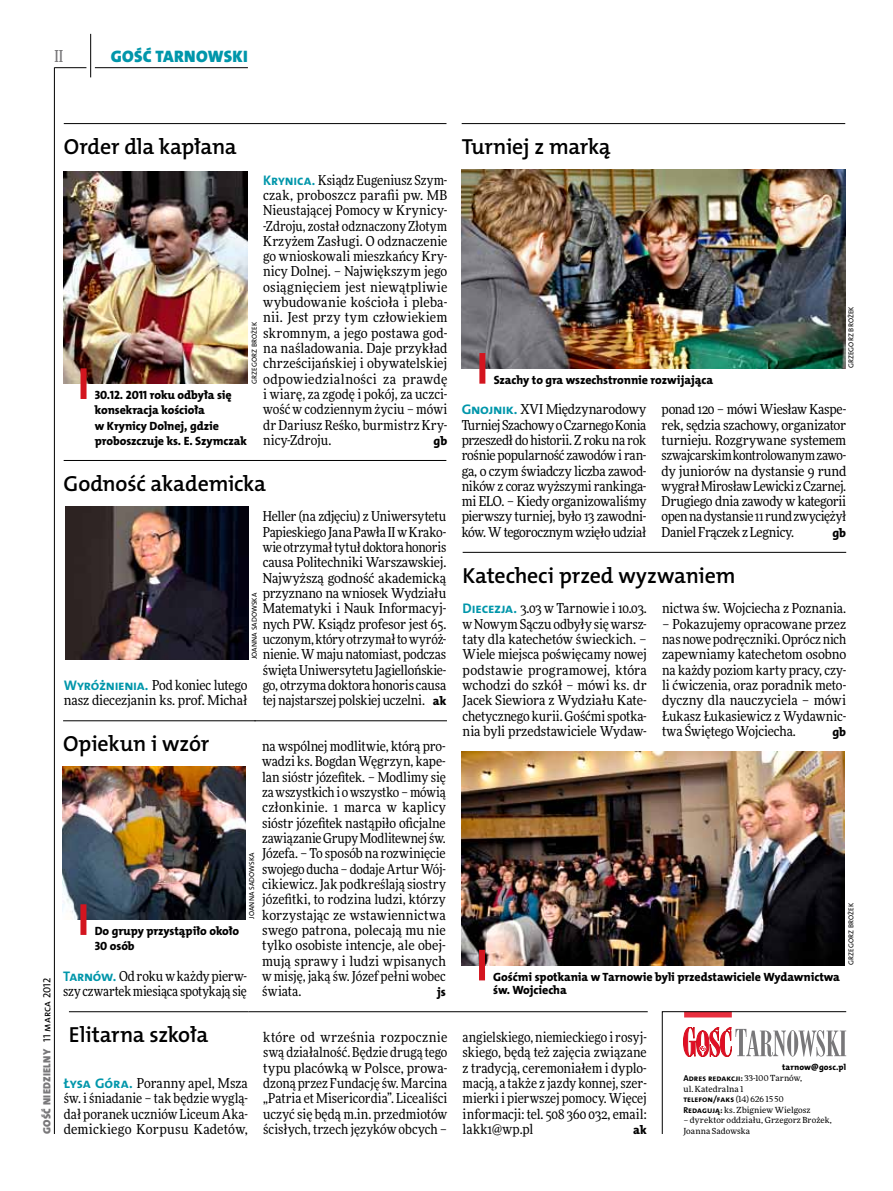
<style>
.page{position:relative;width:893px;height:1191px;background:#fff}
.page>*{position:absolute;margin:0;border:0;box-sizing:border-box;transform-origin:0 0}
.t1{font:21.9px "The Mix HP6 Se Bld";letter-spacing:-.01em;color:#000}
.t2{font:16.65px "The Mix HP9 Blk";letter-spacing:.02em;color:#0096aa}
.t3{font:500 16.5px "Freeday Narrow";color:#787779;scale:.9 1}
.t4{font:13.65px/15.3px "Freeday Narrow News";letter-spacing:-.005em;color:#000;text-align:justify}
.t5{font:12.3px "The Mix HP8 Ex Bld";color:#000}
.t6{font:12px/15.3px "The Mix HP8 Ex Bld";letter-spacing:-.005em;color:#000}
.t7{font:10.5px "The Mix HP9 Blk";letter-spacing:.025em;color:#787779}
.t8{font:8.55px "The Mix HP7 Bld";letter-spacing:.005em;color:#000}
.t9{font:8.55px "The Mix HP8 Ex Bld";letter-spacing:.015em;color:#000}
.t10{font:8.4px/10.5px "Freeday News";letter-spacing:.01em;color:#000}
.t11{font:7.2px "The Mix HP5 Plain";letter-spacing:.015em;color:#000}
.s1{font-family:"The Mix HP5 Plain";color:#000}
.s2{font-family:"The Mix HP7 Bld";font-size:13.95px;color:#0096aa}
.s3{font-family:"The Mix HP8 Ex Bld";font-size:12.3px}
.s4{font-family:"Freeday News";font-size:8.4px}
.s5{font-family:"The Mix HP7 Bld";font-size:8.55px}
</style>
<div class="page">
<hr style="left:54px;top:67px;width:1px;height:1067px;background:#000">
<hr style="left:90px;top:34px;width:1px;height:43px;background:#000">
<hr style="left:54px;top:67px;width:32px;height:1px;background:#000">
<hr style="left:95px;top:67px;width:153px;height:1px;background:#000">
<svg style="left:662px;top:1011px;width:185px;height:123px"></svg>
<hr style="left:64px;top:123px;width:382px;height:1px;background:#000">
<hr style="left:462px;top:123px;width:383px;height:1px;background:#000">
<img style="left:64px;top:172px;width:184px;height:211px">
<img style="left:462px;top:170px;width:383px;height:198px">
<div style="left:81px;top:368px;width:6px;height:31px;background:#d3151f"></div>
<div style="left:479px;top:353px;width:6px;height:31px;background:#d3151f"></div>
<hr style="left:463px;top:552px;width:383px;height:1px;background:#000">
<img style="left:461px;top:751px;width:384px;height:214px">
<div style="left:479px;top:949px;width:6px;height:31px;background:#d3151f"></div>
<hr style="left:69px;top:1011px;width:179px;height:1px;background:#000">
<hr style="left:248px;top:1011px;width:400px;height:1px;background:#000">
<img style="left:66px;top:506px;width:182px;height:153px">
<img style="left:63px;top:767px;width:183px;height:152px">
<div style="left:80px;top:904px;width:6px;height:31px;background:#d3151f"></div>
<hr style="left:64px;top:460px;width:382px;height:1px;background:#000">
<hr style="left:63px;top:720px;width:193px;height:1px;background:#000">
<hr style="left:254px;top:720px;width:193px;height:1px;background:#000">
<p class="t3" style="left:54px;top:46px;width:11px">II</p>
<p class="t2" style="left:111px;top:46px;width:138px">GOŚĆ TARNOWSKI</p>
<p class="t7" style="left:40px;top:1134px;width:158px;rotate:-90deg">GOŚĆ NIEDZIELNY <span class="s1">11 marca 2012</span></p>
<h1 class="t1" style="left:64px;top:132px;width:174px">Order dla kapłana</h1>
<h1 class="t1" style="left:462px;top:132px;width:151px">Turniej z marką</h1>
<p class="t4" style="left:263px;top:172px;width:186px"><span class="s2">Krynica.</span> Ksiądz Eugeniusz Szym&shy;czak, proboszcz parafii pw. MB Nieustającej Pomocy w Krynicy--Zdroju, został odznaczony Złotym Krzyżem Zasługi. O odznaczenie go wnioskowali mieszkańcy Kry&shy;nicy Dolnej. – Największym jego osiągnięciem jest niewątpliwie wybudowanie kościoła i pleba&shy;nii. Jest przy tym człowiekiem skromnym, a jego postawa god&shy;na naśladowania. Daje przykład chrześcijańskiej i obywatelskiej odpowiedzialności za prawdę i wiarę, za zgodę i pokój, za uczci&shy;wość w codziennym życiu – mówi dr Dariusz Reśko, burmistrz Kry&shy;nicy-Zdroju.</p>
<p class="t11" style="left:250px;top:384px;width:63px;rotate:-90deg">Grzegorz Brożek</p>
<p class="t6" style="left:95px;top:387px;width:154px">30.12. 2011 roku odbyła się konsekracja kościoła<br>w Krynicy Dolnej, gdzie proboszczuje ks. E. Szymczak</p>
<p class="t5" style="left:433px;top:433px;width:15px">gb</p>
<h1 class="t1" style="left:64px;top:469px;width:204px">Godność akademicka</h1>
<p class="t4" style="left:263px;top:509px;width:185px">Heller (na zdjęciu) z Uniwersytetu Papieskiego Jana Pawła II w Krako&shy;wie otrzymał tytuł doktora honoris causa Politechniki Warszawskiej.<br>Najwyższą godność akademicką przyznano na wniosek Wydziału Matematyki i Nauk Informacyj&shy;nych PW. Ksiądz profesor jest 65. uczonym, który otrzymał to wyróż&shy;nienie. W maju natomiast, podczas święta Uniwersytetu Jagiellońskie&shy;go, otrzyma doktora honoris causa tej najstarszej polskiej uczelni. <span class="s3">ak</span></p>
<p class="t11" style="left:250px;top:659px;width:68px;rotate:-90deg">Joanna Sadowska</p>
<p class="t4" style="left:64px;top:677px;width:185px"><span class="s2">Wyróżnienia.</span> Pod koniec lutego nasz diecezjanin ks. prof. Michał</p>
<h1 class="t1" style="left:63px;top:729px;width:148px">Opiekun i wzór</h1>
<p class="t4" style="left:262px;top:738px;width:185px">na wspólnej modlitwie, którą pro&shy;wadzi ks. Bogdan Węgrzyn, kape&shy;lan sióstr józefitek. – Modlimy się za wszystkich i o wszystko – mówią członkinie. 1 marca w kaplicy sióstr józefitek nastąpiło oficjalne zawiązanie Grupy Modlitewnej św.<br>Józefa. – To sposób na rozwinięcie swojego ducha – dodaje Artur Wój&shy;cikiewicz. Jak podkreślają siostry józefitki, to rodzina ludzi, którzy korzystając ze wstawiennictwa swego patrona, polecają mu nie tylko osobiste intencje, ale obej&shy;mują sprawy i ludzi wpisanych w misję, jaką św. Józef pełni wobec świata.</p>
<p class="t11" style="left:247px;top:918px;width:68px;rotate:-90deg">Joanna Sadowska</p>
<p class="t6" style="left:95px;top:923px;width:146px">Do grupy przystąpiło około<br>30 osób</p>
<p class="t4" style="left:63px;top:968px;width:185px"><span class="s2">Tarnów.</span> Od roku w każdy pierw&shy;szy czwartek miesiąca spotykają się</p>
<p class="t5" style="left:437px;top:984px;width:10px">js</p>
<p class="t6" style="left:494px;top:372px;width:221px">Szachy to gra wszechstronnie rozwijająca</p>
<p class="t11" style="left:846px;top:368px;width:63px;rotate:-90deg">Grzegorz Brożek</p>
<p class="t4" style="left:462px;top:401px;width:186px"><span class="s2">Gnojnik.</span> XVI Międzynarodowy Turniej Szachowy o Czarnego Konia przeszedł do historii. Z roku na rok rośnie popularność zawodów i ran&shy;ga, o czym świadczy liczba zawod&shy;ników z coraz wyższymi rankinga&shy;mi ELO. – Kiedy organizowaliśmy pierwszy turniej, było 13 zawodni&shy;ków. W tegorocznym wzięło udział</p>
<p class="t4" style="left:662px;top:401px;width:186px">ponad 120 – mówi Wiesław Kaspe&shy;rek, sędzia szachowy, organizator turnieju. Rozgrywane systemem szwajcarskim kontrolowanym zawo&shy;dy juniorów na dystansie 9 rund wygrał Mirosław Lewicki z Czarnej.<br>Drugiego dnia zawody w kategorii open na dystansie 11 rund zwyciężył Daniel Frączek z Legnicy.</p>
<p class="t5" style="left:833px;top:525px;width:15px">gb</p>
<h1 class="t1" style="left:463px;top:561px;width:274px">Katecheci przed wyzwaniem</h1>
<p class="t4" style="left:463px;top:600px;width:186px"><span class="s2">Diecezja.</span> 3.03 w Tarnowie i 10.03. w Nowym Sączu odbyły się warsz&shy;taty dla katechetów świeckich. – Wiele miejsca poświęcamy nowej podstawie programowej, która wchodzi do szkół – mówi ks. dr Jacek Siewiora z Wydziału Kate&shy;chetycznego kurii. Gośćmi spotka&shy;nia byli przedstawiciele Wydaw-</p>
<p class="t4" style="left:662px;top:600px;width:186px">nictwa św. Wojciecha z Poznania.</p>
<p class="t4" style="left:662px;top:616px;width:186px">– Pokazujemy opracowane przez nas nowe podręczniki. Oprócz nich zapewniamy katechetom osobno na każdy poziom karty pracy, czy&shy;li ćwiczenia, oraz poradnik meto&shy;dyczny dla nauczyciela – mówi Łukasz Łukasiewicz z Wydawnic&shy;twa Świętego Wojciecha.</p>
<p class="t5" style="left:832px;top:724px;width:15px">gb</p>
<p class="t11" style="left:846px;top:965px;width:63px;rotate:-90deg">Grzegorz Brożek</p>
<p class="t6" style="left:493px;top:970px;width:348px;line-height:13.5px">Gośćmi spotkania w Tarnowie byli przedstawiciele Wydawnictwa św. Wojciecha</p>
<h1 class="t1" style="left:69px;top:1020px;width:141px">Elitarna szkoła</h1>
<p class="t4" style="left:64px;top:1075px;width:186px"><span class="s2">Łysa Góra.</span> Poranny apel, Msza św. i śniadanie – tak będzie wyglą&shy;dał poranek uczniów Liceum Aka&shy;demickiego Korpusu Kadetów,</p>
<p class="t4" style="left:263px;top:1029px;width:186px">które od września rozpocznie swą działalność. Będzie drugą tego typu placówką w Polsce, prowa&shy;dzoną przez Fundację św. Marcina „Patria et Misericordia”. Licealiści uczyć się będą m.in. przedmiotów ścisłych, trzech języków obcych –</p>
<p class="t4" style="left:463px;top:1029px;width:186px">angielskiego, niemieckiego i rosyj&shy;skiego, będą też zajęcia związane z tradycją, ceremoniałem i dyplo&shy;macją, a także z jazdy konnej, szer&shy;mierki i pierwszej pomocy. Więcej informacji: tel. 508 360 032, email: lakk1@wp.pl</p>
<p class="t5" style="left:633px;top:1122px;width:15px">ak</p>
<p class="t9" style="left:782px;top:1061px;width:66px">tarnow@gosc.pl</p>
<p class="t8" style="left:683px;top:1073px;width:120px">Adres redakcji: <span class="s4">33-100 Tarnów,</span></p>
<p class="t10" style="left:683px;top:1083px;width:62px">ul. Katedralna 1</p>
<p class="t8" style="left:683px;top:1094px;width:102px">telefon/faks <span class="s4">(14) 626 15 50</span></p>
<p class="t10" style="left:683px;top:1104px;width:129px"><span class="s5">Redagują:</span> ks. Zbigniew Wielgosz</p>
<p class="t10" style="left:683px;top:1115px;width:150px">– dyrektor oddziału, Grzegorz Brożek,<br>Joanna Sadowska</p>
</div>
